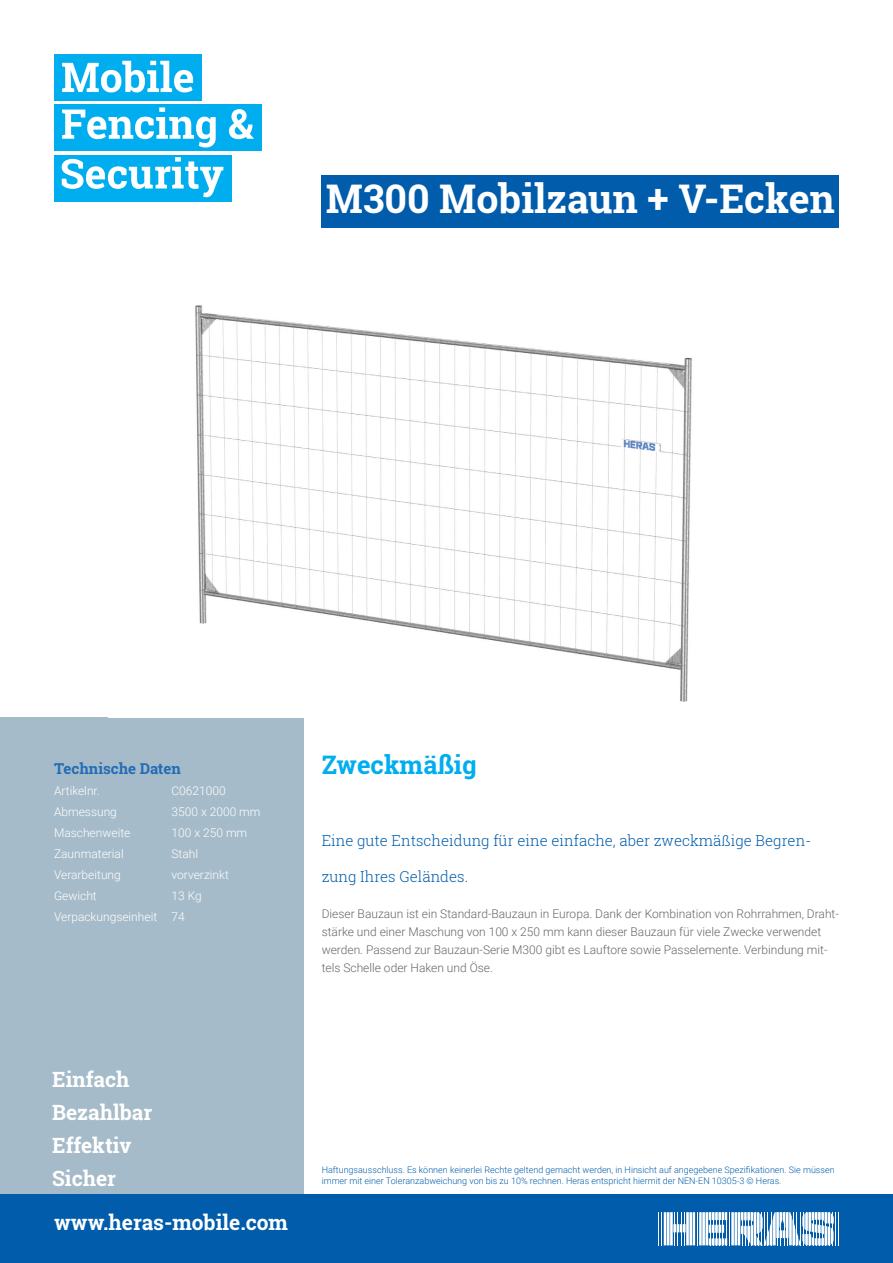
<style>
.page{position:relative;width:893px;height:1263px;background:#fff}
.page>*{position:absolute;margin:0;border:0;box-sizing:border-box;transform-origin:0 0}
.t1{font:700 39.45px "Roboto Slab";color:#fff}
.t2{font:700 25.5px "Roboto Slab";color:#00aeef}
.t3{font:700 21px/33px "Roboto Slab";color:#fff}
.t4{font:300 15px "Roboto Slab";color:#015dab}
.t5{font:700 15px "Roboto Slab";color:#226cb5}
.t6{font:300 12px/18px "Roboto";color:#66676b}
.t7{font:300 12px/21px "Roboto";color:#fff}
.t8{font:300 9px/10.8px "Roboto";color:#015dab}
</style>
<div class="page">
<div style="left:0;top:717px;width:304px;height:492px;background:#a5bbc9"></div>
<div style="left:322px;top:175px;width:517px;height:53px;background:#015dab"></div>
<img style="left:195px;top:305px;width:497px;height:397px">
<div style="left:0;top:1195px;width:893px;height:68px;background:#015dab"></div>
<hr style="left:658px;top:1212px;width:1px;height:33px;background:#fff">
<hr style="left:662px;top:1212px;width:1px;height:33px;background:#fff">
<hr style="left:697px;top:1212px;width:1px;height:33px;background:#fff">
<hr style="left:835px;top:1212px;width:1px;height:33px;background:#fff">
<hr style="left:838px;top:1212px;width:1px;height:33px;background:#fff">
<svg style="left:664px;top:1212px;width:31px;height:33px"></svg>
<hr style="left:705px;top:1212px;width:3px;height:33px;background:#fff">
<hr style="left:702px;top:1212px;width:3px;height:33px;background:#fff">
<hr style="left:699px;top:1212px;width:3px;height:33px;background:#fff">
<svg style="left:709px;top:1212px;width:125px;height:33px"></svg>
<div style="left:54px;top:54px;width:147px;height:47px;background:#00aeef"></div>
<div style="left:54px;top:104px;width:207px;height:47px;background:#00aeef"></div>
<div style="left:54px;top:155px;width:177px;height:46px;background:#00aeef"></div>
<svg style="left:62px;top:61px;width:131px;height:31px"></svg>
<svg style="left:62px;top:107px;width:154px;height:40px"></svg>
<svg style="left:229px;top:109px;width:25px;height:30px"></svg>
<svg style="left:62px;top:157px;width:161px;height:40px"></svg>
<h1 class="t1" style="left:326px;top:172px;width:510px">M300 Mobilzaun + V-Ecken</h1>
<p class="t5" style="left:54px;top:758px;width:129px">Technische Daten</p>
<p class="t7" style="left:54px;top:780px;width:47px">Artikelnr.</p>
<p class="t7" style="left:172px;top:780px;width:56px">C0621000</p>
<p class="t7" style="left:54px;top:801px;width:64px">Abmessung</p>
<p class="t7" style="left:172px;top:801px;width:91px">3500 x 2000 mm</p>
<p class="t7" style="left:54px;top:822px;width:78px">Maschenweite</p>
<p class="t7" style="left:172px;top:822px;width:77px">100 x 250 mm</p>
<p class="t7" style="left:54px;top:843px;width:71px">Zaunmaterial</p>
<p class="t7" style="left:172px;top:843px;width:28px">Stahl</p>
<p class="t7" style="left:54px;top:864px;width:68px">Verarbeitung</p>
<p class="t7" style="left:172px;top:864px;width:59px">vorverzinkt</p>
<p class="t7" style="left:54px;top:885px;width:44px">Gewicht</p>
<p class="t7" style="left:54px;top:885px;width:149px;text-indent:118px">13 Kg<br>Verpackungseinheit 74</p>
<h2 class="t2" style="left:322px;top:747px;width:156px">Zweckmäßig</h2>
<p class="t4" style="left:322px;top:830px;width:491px">Eine gute Entscheidung für eine einfache, aber zweckmäßige Begren-</p>
<p class="t4" style="left:322px;top:866px;width:148px">zung Ihres Geländes.</p>
<p class="t6" style="left:322px;top:904px;width:519px">Dieser Bauzaun ist ein Standard-Bauzaun in Europa. Dank der Kombination von Rohrrahmen, Draht&shy;stärke und einer Maschung von 100 x 250 mm kann dieser Bauzaun für viele Zwecke verwendet werden. Passend zur Bauzaun-Serie M300 gibt es Lauftore sowie Passelemente. Verbindung mit&shy;tels Schelle oder Haken und Öse.</p>
<h3 class="t3" style="left:52px;top:1062px;width:102px">Einfach<br>Bezahlbar<br>Effektiv<br>Sicher</h3>
<h3 class="t3" style="left:54px;top:1206px;width:236px">www.heras-mobile.com</h3>
<p class="t8" style="left:322px;top:1164px;width:514px">Haftungsausschluss. Es können keinerlei Rechte geltend gemacht werden, in Hinsicht auf angegebene Spezifikationen. Sie müssen immer mit einer Toleranzabweichung von bis zu 10% rechnen. Heras entspricht hiermit der NEN-EN 10305-3 © Heras.</p>
</div>
